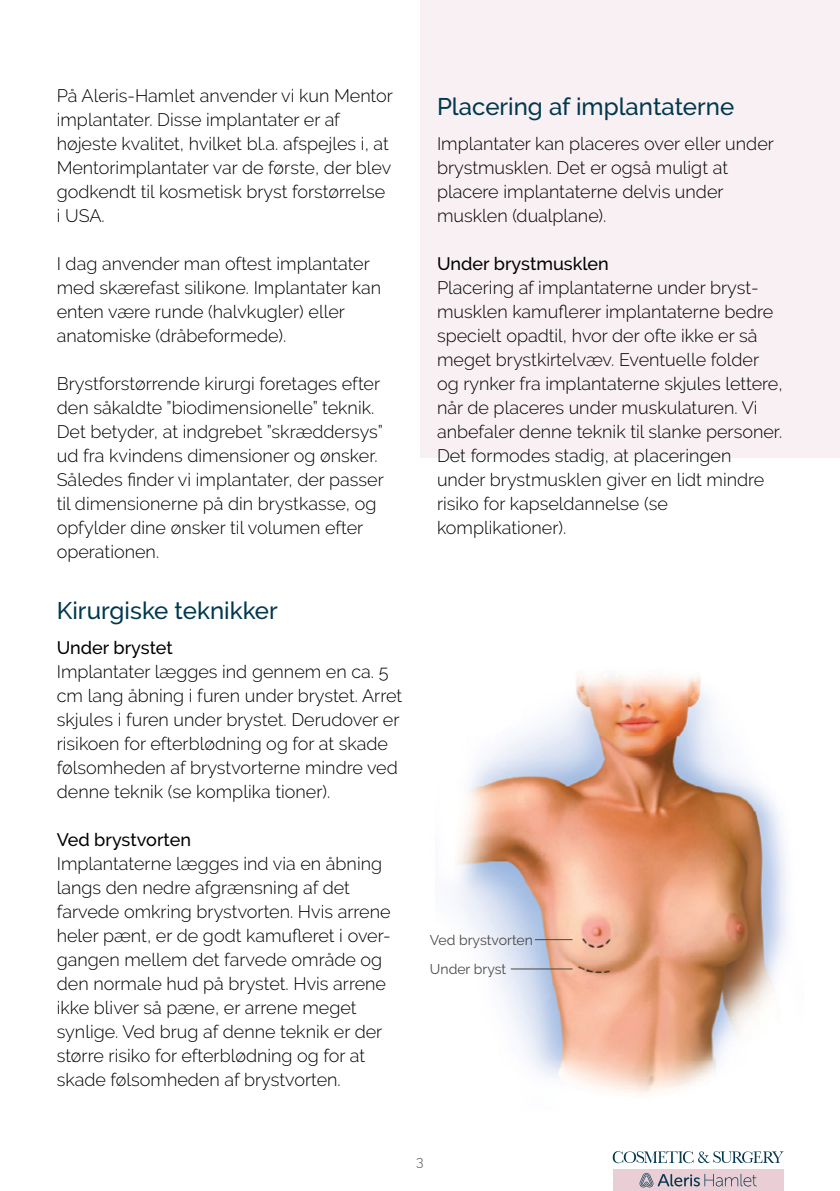
<style>
.page{position:relative;width:840px;height:1191px;background:#fff}
.page>*{position:absolute;margin:0;border:0;box-sizing:border-box;transform-origin:0 0}
.t1{font:500 24px "Raleway";color:#00384f}
.t2{font:300 18px/24px "Raleway";color:#000}
.t3{font:500 18px "Raleway";color:#000}
.t4{font:14px/29.4px "Raleway";color:#484847}
.t5{font:300 14px "Raleway";color:#484847}
</style>
<div class="page">
<div style="left:420px;top:0;width:419px;height:457px;background:#f8f0f2"></div>
<img style="left:456px;top:675px;width:330px;height:420px">
<hr style="left:534px;top:939px;width:38px;height:1px;background:#484847">
<hr style="left:510px;top:968px;width:62px;height:1px;background:#484847">
<div style="left:612px;top:1169px;width:170px;height:22px;background:#e9cfd5"></div>
<svg style="left:639px;top:1173px;width:117px;height:14px"></svg>
<svg style="left:612px;top:1151px;width:170px;height:12px"></svg>
<p class="t2" style="left:57px;top:84px;width:337px">På Aleris-Hamlet anvender vi kun Mentor implantater. Disse implantater er af højeste kvalitet, hvilket bl.a. afspejles i, at Mentorimplantater var de første, der blev godkendt til kosmetisk bryst forstørrelse i USA.</p>
<p class="t2" style="left:57px;top:252px;width:326px">I dag anvender man oftest implantater med skærefast silikone. Implantater kan enten være runde (halvkugler) eller anatomiske (dråbeformede).</p>
<p class="t2" style="left:57px;top:372px;width:328px">Brystforstørrende kirurgi foretages efter den såkaldte ”biodimensionelle” teknik.<br>Det betyder, at indgrebet ”skræddersys” ud fra kvindens dimensioner og ønsker.<br>Således finder vi implantater, der passer til dimensionerne på din brystkasse, og opfylder dine ønsker til volumen efter operationen.</p>
<h1 class="t1" style="left:57px;top:597px;width:222px">Kirurgiske teknikker</h1>
<p class="t3" style="left:57px;top:637px;width:117px">Under brystet</p>
<p class="t2" style="left:57px;top:660px;width:347px">Implantater lægges ind gennem en ca. 5 cm lang åbning i furen under brystet. Arret skjules i furen under brystet. Derudover er risikoen for efterblødning og for at skade følsomheden af brystvorterne mindre ved denne teknik (se komplika tioner).</p>
<p class="t3" style="left:57px;top:829px;width:136px">Ved brystvorten</p>
<p class="t2" style="left:57px;top:852px;width:335px">Implantaterne lægges ind via en åbning langs den nedre afgrænsning af det farvede omkring brystvorten. Hvis arrene heler pænt, er de godt kamufleret i over&shy;gangen mellem det farvede område og den normale hud på brystet. Hvis arrene ikke bliver så pæne, er arrene meget synlige. Ved brug af denne teknik er der større risiko for efterblødning og for at skade følsomheden af brystvorten.</p>
<h1 class="t1" style="left:437px;top:93px;width:298px">Placering af implantaterne</h1>
<p class="t2" style="left:437px;top:132px;width:338px">Implantater kan placeres over eller under brystmusklen. Det er også muligt at placere implantaterne delvis under musklen (dualplane).</p>
<p class="t3" style="left:437px;top:253px;width:173px">Under brystmusklen</p>
<p class="t2" style="left:437px;top:276px;width:347px">Placering af implantaterne under bryst&shy;musklen kamuflerer implantaterne bedre specielt opadtil, hvor der ofte ikke er så meget brystkirtelvæv. Eventuelle folder og rynker fra implantaterne skjules lettere, når de placeres under muskulaturen. Vi anbefaler denne teknik til slanke personer.<br>Det formodes stadig, at placeringen under brystmusklen giver en lidt mindre risiko for kapseldannelse (se komplikationer).</p>
<p class="t4" style="left:429px;top:925px;width:104px">Ved brystvorten<br>Under bryst</p>
<p class="t5" style="left:416px;top:1153px;width:9px">3</p>
</div>
